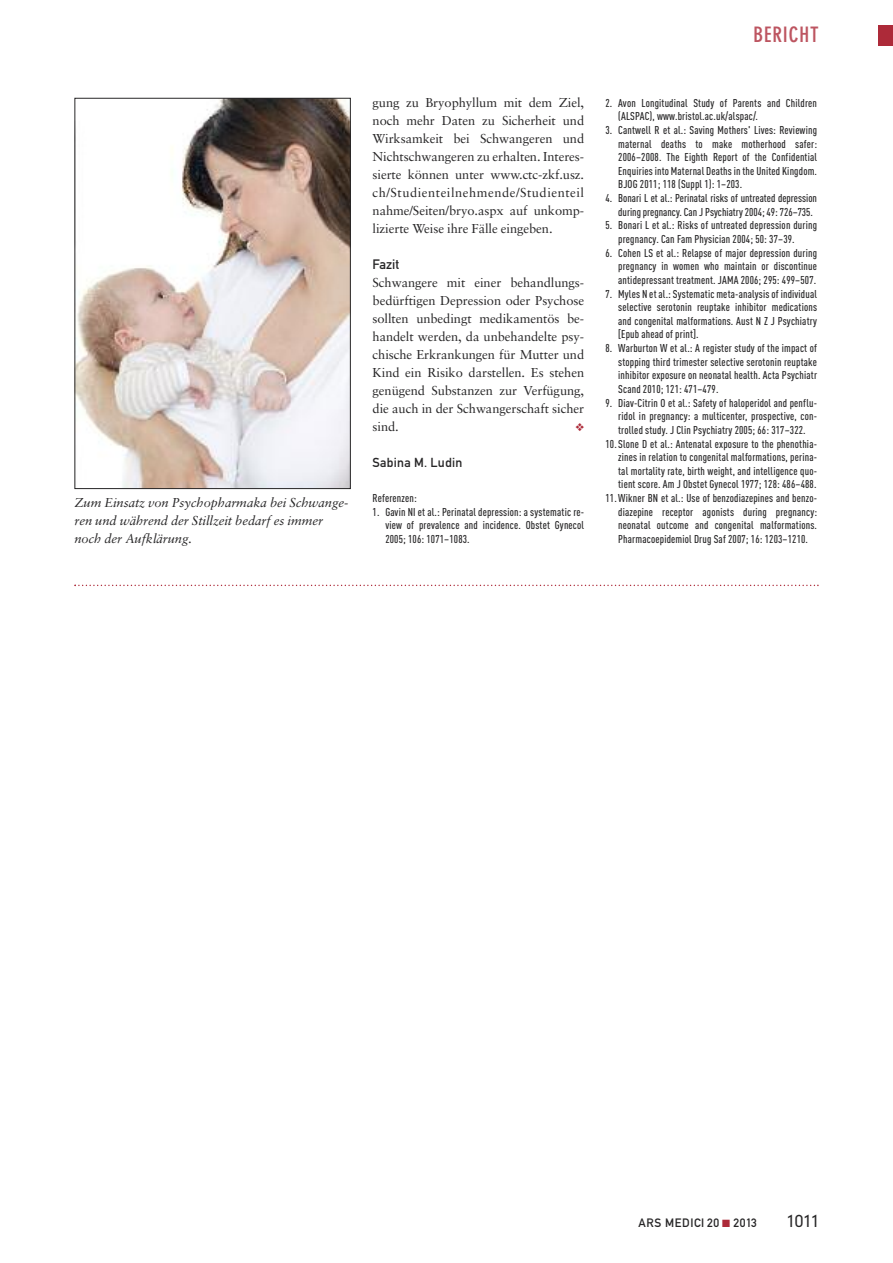
<style>
.page{position:relative;width:893px;height:1263px;background:#fff}
.page>*{position:absolute;margin:0;border:0;box-sizing:border-box;transform-origin:0 0}
.t1{font:700 condensed 21px "DIN Neuzeit Grotesk";letter-spacing:.04em;color:#bd5561}
.t2{font:300 16.5px "DIN Neuzeit Grotesk";color:#272627}
.t3{font:13.5px "DIN Mittelschrift";color:#272627}
.t4{font:12.9px/18px "Sabon";letter-spacing:-.005em;color:#272627;text-align:justify}
.t5{font:italic 12.9px/18px "Sabon";letter-spacing:-.005em;color:#272627}
.t6{font:12.9px "DIN Mittelschrift";letter-spacing:.02em;color:#272627}
.t7{font:12px "DIN Mittelschrift";letter-spacing:.05em;color:#272627}
.t8{font:500 11.25px/13.6px "DIN Cond";letter-spacing:.015em;color:#272627;text-align:justify}
.s1{color:#ad2a39}
</style>
<div class="page">
<div style="left:878px;top:26px;width:15px;height:20px;background:#ad2a39"></div>
<svg style="left:74px;top:585px;width:745px;height:1px"></svg>
<img style="left:76px;top:100px;width:273px;height:387px">
<div style="left:74px;top:98px;width:277px;height:391px;border:1px solid #272627"></div>
<p class="t5" style="left:74px;top:495px;width:275px">Zum Einsatz von Psychopharmaka bei Schwange&shy;ren und während der Stillzeit bedarf es immer noch der Aufklärung.</p>
<h1 class="t1" style="left:753px;top:27px;width:67px">BERICHT</h1>
<p class="t4" style="left:373px;top:95px;width:213px">gung zu Bryophyllum mit dem Ziel, noch mehr Daten zu Sicherheit und Wirksamkeit bei Schwangeren und Nichtschwangeren zu erhalten. Interes&shy;sierte können unter www.ctc-zkf.usz. ch/Studienteilnehmende/Studienteil nahme/Seiten/bryo.aspx auf unkomp&shy;lizierte Weise ihre Fälle eingeben.</p>
<p class="t3" style="left:373px;top:260px;width:28px">Fazit</p>
<p class="t4" style="left:373px;top:275px;width:213px">Schwangere mit einer behandlungs&shy;bedürftigen Depression oder Psychose sollten unbedingt medikamentös be&shy;handelt werden, da unbehandelte psy&shy;chische Erkrankungen für Mutter und Kind ein Risiko darstellen. Es stehen genügend Substanzen zur Verfügung, die auch in der Schwangerschaft sicher sind.</p>
<p class="t6" style="left:373px;top:458px;width:91px">Sabina M. Ludin</p>
<p class="t8" style="left:373px;top:492px;width:46px">Referenzen:</p>
<p class="t8" style="left:385px;top:506px;width:200px;text-indent:-13px">1. Gavin NI et al.: Perinatal depression: a systematic re&shy;view of prevalence and incidence. Obstet Gynecol 2005; 106: 1071–1083.</p>
<p class="t8" style="left:618px;top:97px;width:200px;text-indent:-13px">2. Avon Longitudinal Study of Parents and Children (ALSPAC), www.bristol.ac.uk/alspac/.</p>
<p class="t8" style="left:618px;top:124px;width:200px;text-indent:-13px">3. Cantwell R et al.: Saving Mothers' Lives: Reviewing maternal deaths to make motherhood safer:<br>2006–2008. The Eighth Report of the Confidential Enquiries into Maternal Deaths in the United Kingdom.<br>BJOG 2011; 118 (Suppl 1): 1–203.</p>
<p class="t8" style="left:618px;top:192px;width:200px;text-indent:-13px">4. Bonari L et al.: Perinatal risks of untreated depression during pregnancy. Can J Psychiatry 2004; 49: 726–735.</p>
<p class="t8" style="left:618px;top:220px;width:200px;text-indent:-13px">5. Bonari L et al.: Risks of untreated depression during pregnancy. Can Fam Physician 2004; 50: 37–39.</p>
<p class="t8" style="left:618px;top:247px;width:200px;text-indent:-13px">6. Cohen LS et al.: Relapse of major depression during pregnancy in women who maintain or discontinue antidepressant treatment. JAMA 2006; 295: 499–507.</p>
<p class="t8" style="left:618px;top:288px;width:200px;text-indent:-13px">7. Myles N et al.: Systematic meta-analysis of individual selective serotonin reuptake inhibitor medications and congenital malformations. Aust N Z J Psychiatry [Epub ahead of print].</p>
<p class="t8" style="left:618px;top:342px;width:200px;text-indent:-13px">8. Warburton W et al.: A register study of the impact of stopping third trimester selective serotonin reuptake inhibitor exposure on neonatal health. Acta Psychiatr Scand 2010; 121: 471–479.</p>
<p class="t8" style="left:605px;top:397px;width:213px">9. Diav-Citrin O et al.: Safety of haloperidol and penflu-</p>
<p class="t8" style="left:618px;top:410px;width:200px">ridol in pregnancy: a multicenter, prospective, con-</p>
<p class="t8" style="left:618px;top:424px;width:189px">trolled study. J Clin Psychiatry 2005; 66: 317–322.</p>
<p class="t8" style="left:605px;top:438px;width:213px">10.Slone D et al.: Antenatal exposure to the phenothia-</p>
<p class="t8" style="left:618px;top:451px;width:200px">zines in relation to congenital malformations, perina-</p>
<p class="t8" style="left:618px;top:465px;width:200px">tal mortality rate, birth weight, and intelligence quo-</p>
<p class="t8" style="left:618px;top:479px;width:200px">tient score. Am J Obstet Gynecol 1977; 128: 486–488.</p>
<p class="t8" style="left:605px;top:492px;width:213px">11.Wikner BN et al.: Use of benzodiazepines and benzo-</p>
<p class="t8" style="left:618px;top:506px;width:200px">diazepine receptor agonists during pregnancy:</p>
<p class="t8" style="left:618px;top:520px;width:200px">neonatal outcome and congenital malformations.</p>
<p class="t8" style="left:618px;top:533px;width:191px">Pharmacoepidemiol Drug Saf 2007; 16: 1203–1210.</p>
<p class="t7" style="left:639px;top:1218px;width:120px">ARS MEDICI 20 <span class="s1">■</span> 2013</p>
<h2 class="t2" style="left:787px;top:1214px;width:33px">1011</h2>
</div>
